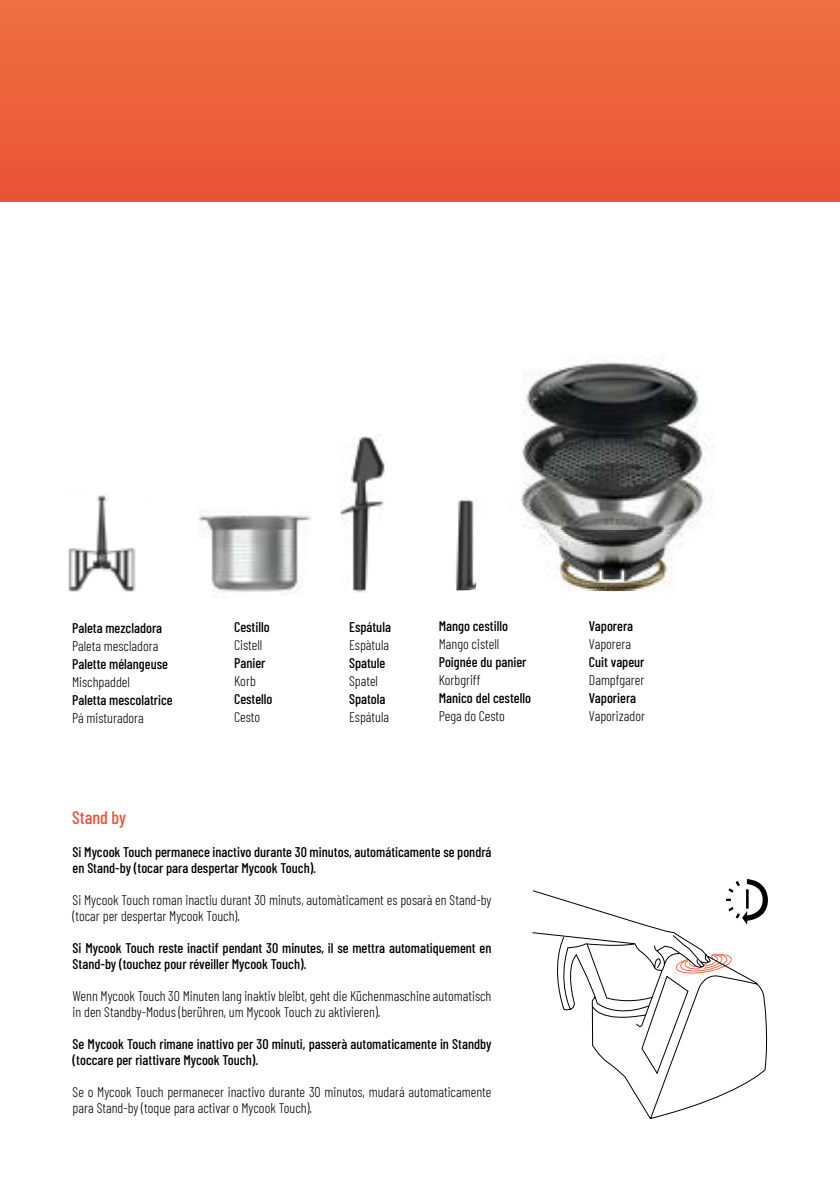
<style>
.page{position:relative;width:840px;height:1191px;background:#fff}
.page>*{position:absolute;margin:0;border:0;box-sizing:border-box;transform-origin:0 0}
.t1{font:500 18px "Barlow Condensed";color:#ea5136}
.t2{font:500 14px/16px "Barlow Condensed";color:#000}
.t3{font:300 14px/16px "Barlow Condensed";color:#000}
</style>
<div class="page">
<div style="left:0;top:0;width:839px;height:201px;background:linear-gradient(to bottom,#ee7141,#ea5236)"></div>
<svg style="left:729px;top:879px;width:36px;height:10px"></svg>
<svg style="left:532px;top:889px;width:236px;height:230px"></svg>
<img style="left:586px;top:590px;width:72px;height:2px">
<img style="left:520px;top:360px;width:192px;height:230px">
<img style="left:199px;top:512px;width:112px;height:86px">
<img style="left:340px;top:434px;width:45px;height:159px">
<img style="left:455px;top:498px;width:22px;height:92px">
<img style="left:68px;top:495px;width:68px;height:97px">
<p class="t2" style="left:72px;top:619px;width:92px">Paleta mezcladora</p>
<p class="t3" style="left:72px;top:637px;width:88px">Paleta mescladora</p>
<p class="t2" style="left:72px;top:655px;width:97px">Palette mélangeuse</p>
<p class="t3" style="left:72px;top:673px;width:59px">Mischpaddel</p>
<p class="t2" style="left:72px;top:691px;width:102px">Paletta mescolatrice</p>
<p class="t3" style="left:72px;top:709px;width:73px">Pá misturadora</p>
<p class="t1" style="left:72px;top:805px;width:56px">Stand by</p>
<p class="t2" style="left:234px;top:618px;width:37px">Cestillo</p>
<p class="t3" style="left:234px;top:636px;width:30px">Cistell</p>
<p class="t2" style="left:234px;top:654px;width:33px">Panier</p>
<p class="t3" style="left:234px;top:672px;width:23px">Korb</p>
<p class="t2" style="left:234px;top:690px;width:40px">Cestello</p>
<p class="t3" style="left:234px;top:708px;width:27px">Cesto</p>
<p class="t2" style="left:349px;top:618px;width:43px">Espátula</p>
<p class="t3" style="left:349px;top:636px;width:42px">Espàtula</p>
<p class="t2" style="left:349px;top:654px;width:38px">Spatule</p>
<p class="t3" style="left:349px;top:672px;width:30px">Spatel</p>
<p class="t2" style="left:349px;top:690px;width:38px">Spatola</p>
<p class="t3" style="left:349px;top:708px;width:42px">Espátula</p>
<p class="t2" style="left:438px;top:617px;width:71px">Mango cestillo</p>
<p class="t3" style="left:438px;top:635px;width:62px">Mango cistell</p>
<p class="t2" style="left:438px;top:653px;width:89px">Poignée du panier</p>
<p class="t3" style="left:438px;top:671px;width:43px">Korbgriff</p>
<p class="t2" style="left:438px;top:689px;width:94px">Manico del cestello</p>
<p class="t3" style="left:438px;top:707px;width:68px">Pega do Cesto</p>
<p class="t2" style="left:73px;top:843px;width:420px">Si Mycook Touch permanece inactivo durante 30 minutos, automáticamente se pondrá en Stand-by (tocar para despertar Mycook Touch).</p>
<p class="t3" style="left:73px;top:891px;width:420px">Si Mycook Touch roman inactiu durant 30 minuts, automàticament es posarà en Stand-by (tocar per despertar Mycook Touch).</p>
<p class="t2" style="left:73px;top:939px;width:420px">Si Mycook Touch reste inactif pendant 30 minutes, il se mettra automatiquement en<br>Stand-by (touchez pour réveiller Mycook Touch).</p>
<p class="t3" style="left:73px;top:987px;width:420px">Wenn Mycook Touch 30 Minuten lang inaktiv bleibt, geht die Küchenmaschine automatisch in den Standby-Modus (berühren, um Mycook Touch zu aktivieren).</p>
<p class="t2" style="left:73px;top:1035px;width:420px">Se Mycook Touch rimane inattivo per 30 minuti, passerà automaticamente in Standby (toccare per riattivare Mycook Touch).</p>
<p class="t3" style="left:73px;top:1083px;width:420px">Se o Mycook Touch permanecer inactivo durante 30 minutos, mudará automaticamente para Stand-by (toque para activar o Mycook Touch).</p>
<p class="t2" style="left:588px;top:617px;width:46px">Vaporera</p>
<p class="t3" style="left:588px;top:635px;width:44px">Vaporera</p>
<p class="t2" style="left:588px;top:653px;width:57px">Cuit vapeur</p>
<p class="t3" style="left:588px;top:671px;width:57px">Dampfgarer</p>
<p class="t2" style="left:588px;top:689px;width:49px">Vaporiera</p>
<p class="t3" style="left:588px;top:707px;width:58px">Vaporizador</p>
</div>
